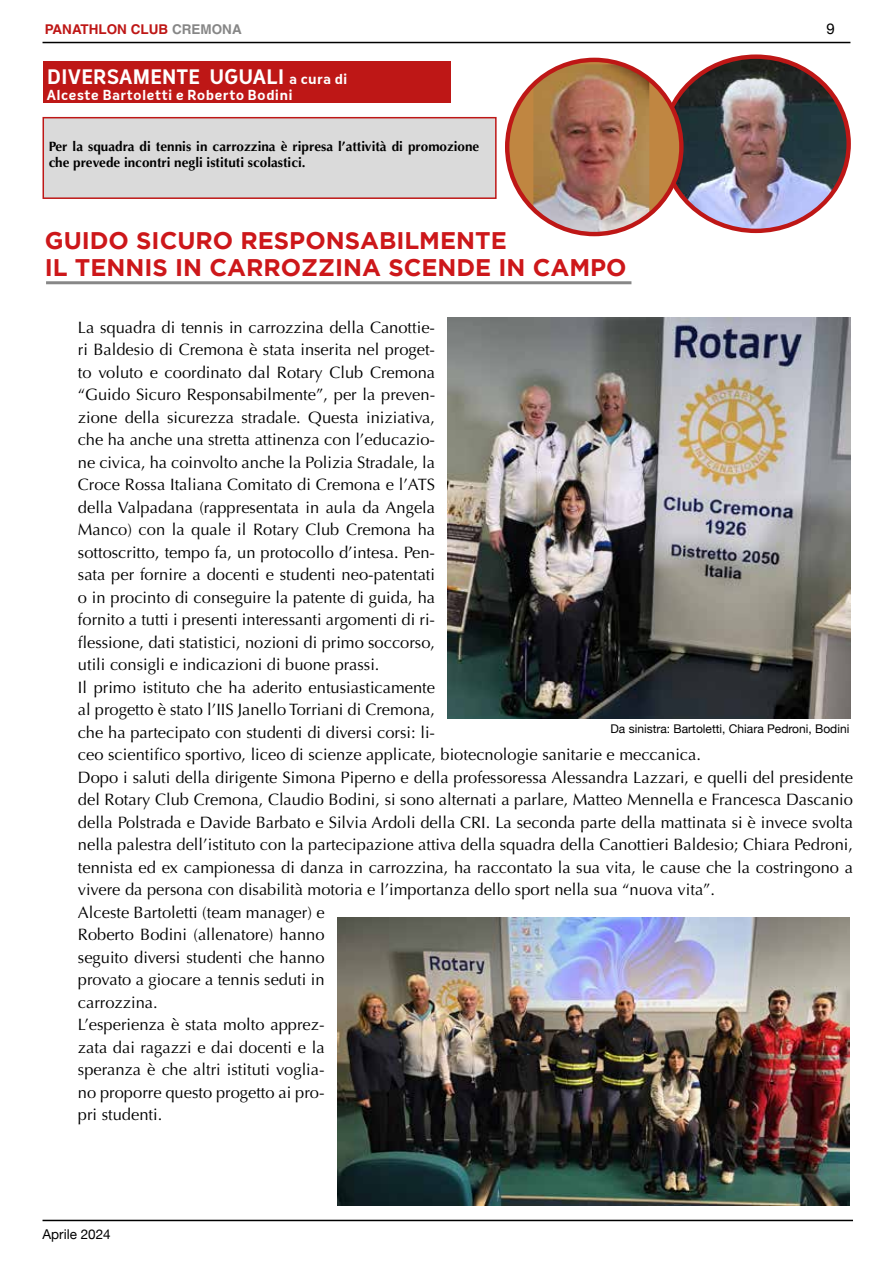
<style>
.page{position:relative;width:893px;height:1263px;background:#fff}
.page>*{position:absolute;margin:0;border:0;box-sizing:border-box;transform-origin:0 0}
.t1{font:700 24px/27px "Gotham";color:#cd171a}
.t2{font:700 19.5px "Oceania";letter-spacing:-.005em;color:#fff}
.t3{font:16.5px/22.5px "Optima";color:#000}
.t4{font:15px "Helvetica Neue";color:#000}
.t5{font:700 13.5px/16.2px "Optima";color:#000}
.t6{font:700 13.5px "Oceania";letter-spacing:.015em;color:#fff}
.t7{font:700 13.5px "Helvetica";color:#be1716}
.t8{font:13.5px "Helvetica Neue";color:#000}
.t9{font:12px "Helvetica Neue";color:#000}
.s1{color:#878787}
.s2{font-size:13.5px}
</style>
<div class="page">
<hr style="left:43px;top:1220px;width:810px;height:1px;background:#000">
<hr style="left:46px;top:281px;width:585px;height:3px;background:#878787">
<img style="left:664px;top:59px;width:184px;height:172px">
<div style="left:507px;top:60px;width:174px;height:174px;background:#c08641;border-radius:50%"></div>
<img style="left:533px;top:64px;width:116px;height:170px">
<div style="left:505px;top:58px;width:179px;height:178px;border:4px solid #be1716;border-radius:50%"></div>
<div style="left:43px;top:61px;width:407px;height:42px;background:#be1716"></div>
<img style="left:448px;top:317px;width:403px;height:401px">
<div style="left:43px;top:117px;width:454px;height:82px;background:#dadada;border:2px solid #be1716"></div>
<img style="left:337px;top:917px;width:513px;height:288px">
<hr style="left:43px;top:42px;width:807px;height:1px;background:#000">
<p class="t7" style="left:45px;top:21px;width:198px">PANATHLON CLUB <span class="s1">CREMONA</span></p>
<p class="t4" style="left:827px;top:18px;width:10px">9</p>
<p class="t2" style="left:47px;top:65px;width:302px">DIVERSAMENTE UGUALI <span class="s2">a cura di</span></p>
<p class="t6" style="left:47px;top:87px;width:247px">Alceste Bartoletti e Roberto Bodini</p>
<p class="t5" style="left:49px;top:138px;width:432px">Per la squadra di tennis in carrozzina è ripresa l’attività di promozione che prevede incontri negli istituti scolastici.</p>
<h1 class="t1" style="left:45px;top:226px;width:583px">GUIDO SICURO RESPONSABILMENTE<br>IL TENNIS IN CARROZZINA SCENDE IN CAMPO</h1>
<p class="t3" style="left:78px;top:316px;width:776px">La squadra di tennis in carrozzina della Canottie-<br>ri Baldesio di Cremona è stata inserita nel proget-<br>to voluto e coordinato dal Rotary Club Cremona<br>“Guido Sicuro Responsabilmente”, per la preven-<br>zione della sicurezza stradale. Questa iniziativa,<br>che ha anche una stretta attinenza con l’educazio-<br>ne civica, ha coinvolto anche la Polizia Stradale, la<br>Croce Rossa Italiana Comitato di Cremona e l’ATS<br>della Valpadana (rappresentata in aula da Angela<br>Manco) con la quale il Rotary Club Cremona ha<br>sottoscritto, tempo fa, un protocollo d’intesa. Pen-<br>sata per fornire a docenti e studenti neo-patentati<br>o in procinto di conseguire la patente di guida, ha<br>fornito a tutti i presenti interessanti argomenti di ri-<br>flessione, dati statistici, nozioni di primo soccorso,<br>utili consigli e indicazioni di buone prassi.<br>Il primo istituto che ha aderito entusiasticamente<br>al progetto è stato l’IIS Janello Torriani di Cremona,<br>che ha partecipato con studenti di diversi corsi: li-<br>ceo scientifico sportivo, liceo di scienze applicate, biotecnologie sanitarie e meccanica.<br>Dopo i saluti della dirigente Simona Piperno e della professoressa Alessandra Lazzari, e quelli del presidente del Rotary Club Cremona, Claudio Bodini, si sono alternati a parlare, Matteo Mennella e Francesca Dascanio della Polstrada e Davide Barbato e Silvia Ardoli della CRI. La seconda parte della mattinata si è invece svolta nella palestra dell’istituto con la partecipazione attiva della squadra della Canottieri Baldesio; Chiara Pedroni, tennista ed ex campionessa di danza in carrozzina, ha raccontato la sua vita, le cause che la costringono a vivere da persona con disabilità motoria e l’importanza dello sport nella sua “nuova vita”.<br>Alceste Bartoletti (team manager) e<br>Roberto Bodini (allenatore) hanno<br>seguito diversi studenti che hanno<br>provato a giocare a tennis seduti in<br>carrozzina.<br>L’esperienza è stata molto apprez-<br>zata dai ragazzi e dai docenti e la<br>speranza è che altri istituti voglia-<br>no proporre questo progetto ai pro-<br>pri studenti.</p>
<p class="t9" style="left:610px;top:720px;width:240px">Da sinistra: Bartoletti, Chiara Pedroni, Bodini</p>
<p class="t8" style="left:43px;top:1224px;width:70px">Aprile 2024</p>
</div>
